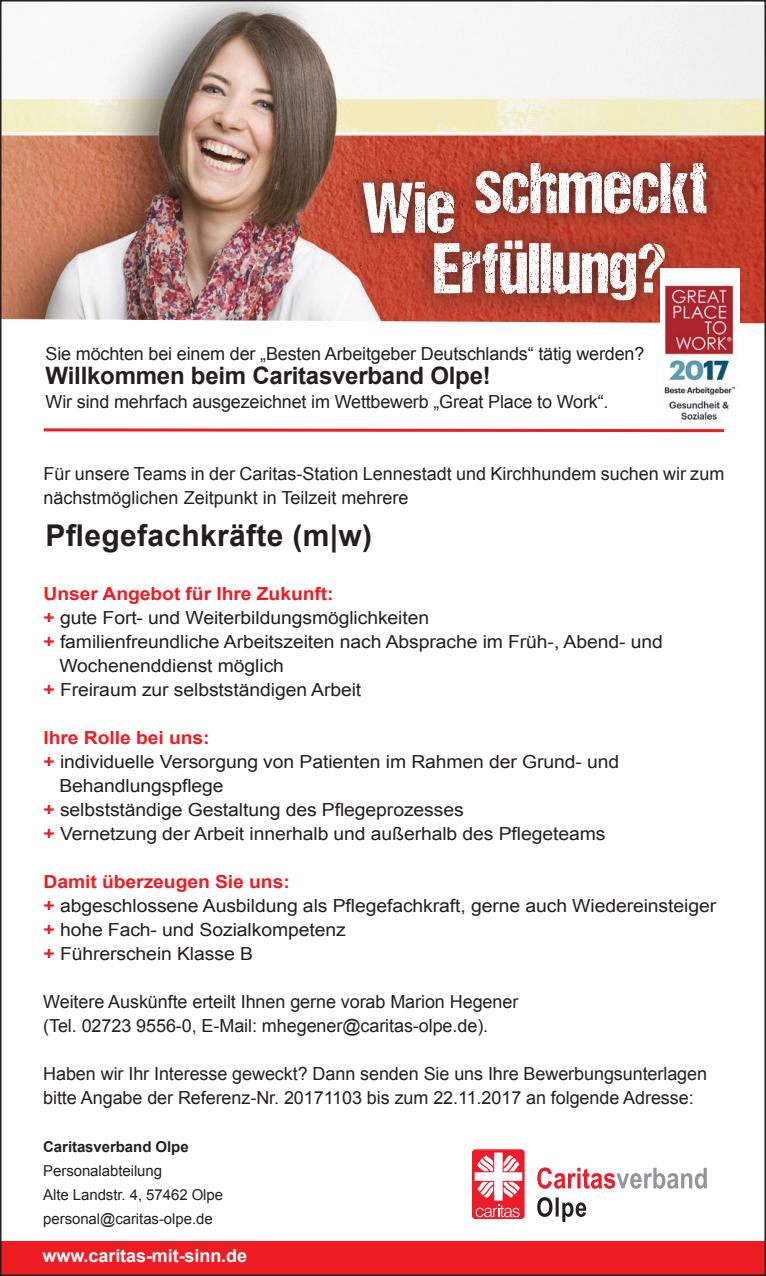
<style>
.page{position:relative;width:766px;height:1276px;background:#fff}
.page>*{position:absolute;margin:0;border:0;box-sizing:border-box;transform-origin:0 0}
.t1{font:72px "DCC Ash";color:#fff}
.t2{font:700 30px "Arial";letter-spacing:.01em;color:#231f20}
.t3{font:700 24px "Arial";letter-spacing:-.01em;color:#231f20}
.t4{font:18px/24px "Arial";letter-spacing:-.005em;color:#231f20}
.t5{font:18px/24px "Arial";letter-spacing:-.005em;color:#231f20;scale:1.08 1}
.t6{font:700 18px "Arial";letter-spacing:-.005em;color:#ee1d23;scale:1.08 1}
.t7{font:700 18px "Arial";letter-spacing:-.005em;color:#fff}
.t8{font:15px/24px "Arial";letter-spacing:-.005em;color:#231f20}
.t9{font:700 15px "Arial";letter-spacing:-.005em;color:#231f20}
.s1{font-weight:700;color:#ee1d23}
</style>
<div class="page">
<div style="left:0;top:1242px;width:765px;height:34px;background:#ee1d23"></div>
<img style="left:3px;top:3px;width:759px;height:320px">
<svg style="left:44px;top:428px;width:680px;height:4px;background:#f2555a"></svg>
<div style="left:408px;top:216px;width:280px;height:109px;background:#231f20;opacity:.75"></div>
<div style="left:350px;top:169px;width:116px;height:77px;background:#231f20;opacity:.75"></div>
<div style="left:458px;top:145px;width:266px;height:86px;background:#231f20;opacity:.75"></div>
<img style="left:660px;top:268px;width:79px;height:152px">
<svg style="left:537px;top:1197px;width:49px;height:24px"></svg>
<svg style="left:537px;top:1167px;width:169px;height:21px"></svg>
<svg style="left:472px;top:1148px;width:53px;height:72px"></svg>
<h1 class="t1" style="left:362px;top:150px;width:347px">Wie schmeckt</h1>
<h1 class="t1" style="left:433px;top:230px;width:234px">Erfüllung?</h1>
<p class="t4" style="left:46px;top:342px;width:600px">Sie möchten bei einem der „Besten Arbeitgeber Deutschlands“ tätig werden?</p>
<h3 class="t3" style="left:46px;top:360px;width:446px">Willkommen beim Caritasverband Olpe!</h3>
<p class="t4" style="left:46px;top:390px;width:564px">Wir sind mehrfach ausgezeichnet im Wettbewerb „Great Place to Work“.</p>
<p class="t4" style="left:43px;top:462px;width:682px">Für unsere Teams in der Caritas-Station Lennestadt und Kirchhundem suchen wir zum nächstmöglichen Zeitpunkt in Teilzeit mehrere</p>
<h2 class="t2" style="left:46px;top:515px;width:328px">Pflegefachkräfte (m|w)</h2>
<p class="t6" style="left:43px;top:582px;width:270px">Unser Angebot für Ihre Zukunft:</p>
<p class="t5" style="left:43px;top:606px;width:358px"><span class="s1">+</span> gute Fort- und Weiterbildungsmöglichkeiten</p>
<p class="t5" style="left:43px;top:630px;width:574px"><span class="s1">+</span> familienfreundliche Arbeitszeiten nach Absprache im Früh-, Abend- und</p>
<p class="t5" style="left:59px;top:654px;width:209px">Wochenenddienst möglich</p>
<p class="t5" style="left:43px;top:678px;width:296px"><span class="s1">+</span> Freiraum zur selbstständigen Arbeit</p>
<p class="t6" style="left:43px;top:726px;width:155px">Ihre Rolle bei uns:</p>
<p class="t5" style="left:43px;top:750px;width:534px"><span class="s1">+</span> individuelle Versorgung von Patienten im Rahmen der Grund- und</p>
<p class="t5" style="left:59px;top:774px;width:153px">Behandlungspflege</p>
<p class="t5" style="left:43px;top:798px;width:390px"><span class="s1">+</span> selbstständige Gestaltung des Pflegeprozesses</p>
<p class="t5" style="left:43px;top:822px;width:521px"><span class="s1">+</span> Vernetzung der Arbeit innerhalb und außerhalb des Pflegeteams</p>
<p class="t5" style="left:43px;top:870px;width:624px"><span class="s1">Damit überzeugen Sie uns:<br>+</span> abgeschlossene Ausbildung als Pflegefachkraft, gerne auch Wiedereinsteiger <span class="s1">+</span> hohe Fach- und Sozialkompetenz<br><span class="s1">+</span> Führerschein Klasse B</p>
<p class="t4" style="left:43px;top:990px;width:476px">Weitere Auskünfte erteilt Ihnen gerne vorab Marion Hegener (Tel. 02723 9556-0, E-Mail: mhegener@caritas-olpe.de).</p>
<p class="t4" style="left:43px;top:1062px;width:665px">Haben wir Ihr Interesse geweckt? Dann senden Sie uns Ihre Bewerbungsunterlagen bitte Angabe der Referenz-Nr. 20171103 bis zum 22.11.2017 an folgende Adresse:</p>
<p class="t9" style="left:43px;top:1137px;width:147px">Caritasverband Olpe</p>
<p class="t8" style="left:43px;top:1159px;width:181px">Personalabteilung<br>Alte Landstr. 4, 57462 Olpe personal@caritas-olpe.de</p>
<p class="t7" style="left:43px;top:1243px;width:206px">www.caritas-mit-sinn.de</p>
</div>
